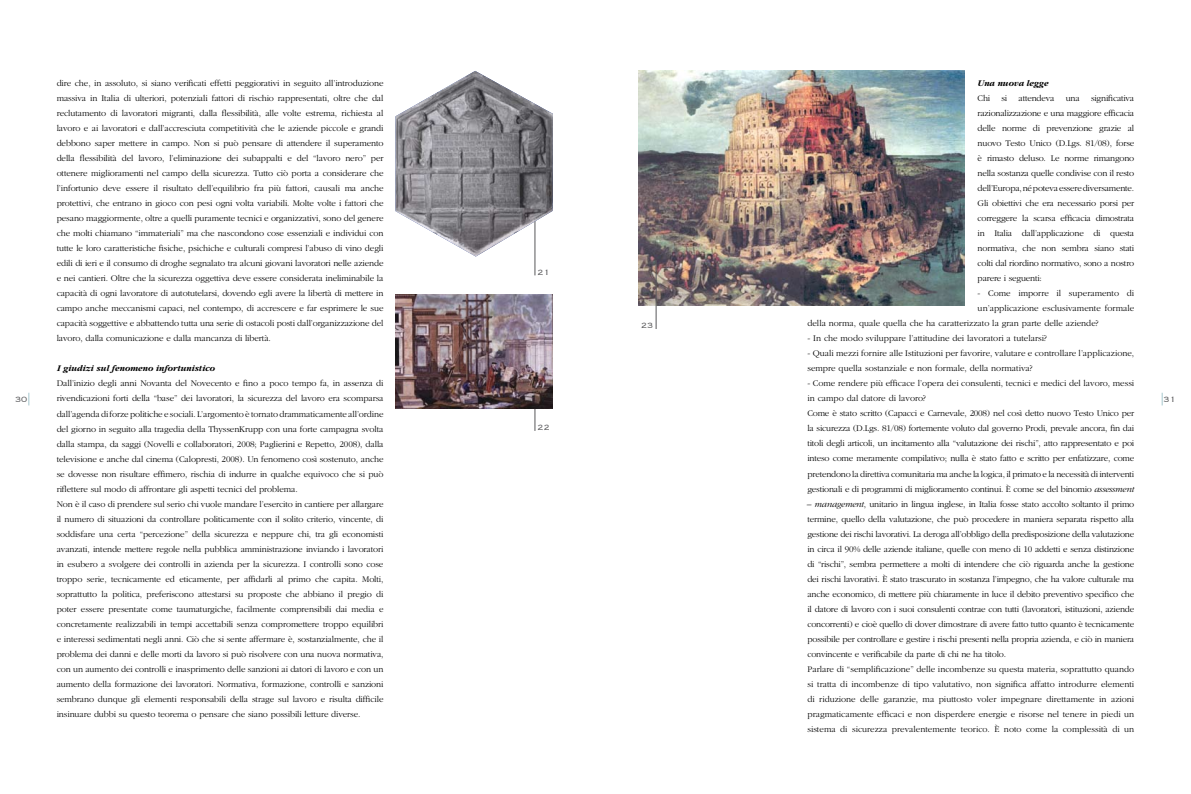
<style>
.page{position:relative;width:1191px;height:794px;background:#fff}
.page>*{position:absolute;margin:0;border:0;box-sizing:border-box;transform-origin:0 0}
.t1{font:300 10px "Copperplate";color:#58585a}
.t2{font:300 9px/15px "Garamond";letter-spacing:-.01em;color:#000}
.t3{font:italic 700 9px "Garamond";color:#000}
.s1{font-style:italic}
</style>
<div class="page">
<svg style="left:28px;top:393px;width:1px;height:12px"></svg>
<svg style="left:1161px;top:393px;width:1px;height:12px"></svg>
<hr style="left:534px;top:362px;width:1px;height:69px;background:#58585a">
<hr style="left:534px;top:206px;width:1px;height:69px;background:#58585a">
<img style="left:638px;top:71px;width:327px;height:235px">
<img style="left:395px;top:71px;width:158px;height:185px">
<img style="left:395px;top:295px;width:158px;height:113px">
<hr style="left:656px;top:260px;width:1px;height:69px;background:#58585a">
<p class="t2" style="left:57px;top:76px;width:328px;text-align:justify">dire che, in assoluto, si siano verificati effetti peggiorativi in seguito all’introduzione massiva in Italia di ulteriori, potenziali fattori di rischio rappresentati, oltre che dal reclutamento di lavoratori migranti, dalla flessibilità, alle volte estrema, richiesta al lavoro e ai lavoratori e dall’accresciuta competitività che le aziende piccole e grandi debbono saper mettere in campo. Non si può pensare di attendere il superamento della flessibilità del lavoro, l’eliminazione dei subappalti e del “lavoro nero” per ottenere miglioramenti nel campo della sicurezza. Tutto ciò porta a considerare che l’infortunio deve essere il risultato dell’equilibrio fra più fattori, causali ma anche protettivi, che entrano in gioco con pesi ogni volta variabili. Molte volte i fattori che pesano maggiormente, oltre a quelli puramente tecnici e organizzativi, sono del genere che molti chiamano “immateriali” ma che nascondono cose essenziali e individui con tutte le loro caratteristiche fisiche, psichiche e culturali compresi l’abuso di vino degli edili di ieri e il consumo di droghe segnalato tra alcuni giovani lavoratori nelle aziende e nei cantieri. Oltre che la sicurezza oggettiva deve essere considerata ineliminabile la capacità di ogni lavoratore di autotutelarsi, dovendo egli avere la libertà di mettere in campo anche meccanismi capaci, nel contempo, di accrescere e far esprimere le sue capacità soggettive e abbattendo tutta una serie di ostacoli posti dall’organizzazione del lavoro, dalla comunicazione e dalla mancanza di libertà.</p>
<p class="t3" style="left:57px;top:364px;width:160px">I giudizi sul fenomeno infortunistico</p>
<p class="t2" style="left:57px;top:376px;width:328px">Dall’inizio degli anni Novanta del Novecento e fino a poco tempo fa, in assenza di rivendicazioni forti della “base” dei lavoratori, la sicurezza del lavoro era scomparsa dall’agenda di forze politiche e sociali. L’argomento è tornato drammaticamente all’ordine del giorno in seguito alla tragedia della ThyssenKrupp con una forte campagna svolta dalla stampa, da saggi (Novelli e collaboratori, 2008; Paglierini e Repetto, 2008), dalla televisione e anche dal cinema (Calopresti, 2008). Un fenomeno così sostenuto, anche se dovesse non risultare effimero, rischia di indurre in qualche equivoco che si può riflettere sul modo di affrontare gli aspetti tecnici del problema.<br>Non è il caso di prendere sul serio chi vuole mandare l’esercito in cantiere per allargare il numero di situazioni da controllare politicamente con il solito criterio, vincente, di soddisfare una certa “percezione” della sicurezza e neppure chi, tra gli economisti avanzati, intende mettere regole nella pubblica amministrazione inviando i lavoratori in esubero a svolgere dei controlli in azienda per la sicurezza. I controlli sono cose troppo serie, tecnicamente ed eticamente, per affidarli al primo che capita. Molti, soprattutto la politica, preferiscono attestarsi su proposte che abbiano il pregio di poter essere presentate come taumaturgiche, facilmente comprensibili dai media e concretamente realizzabili in tempi accettabili senza compromettere troppo equilibri e interessi sedimentati negli anni. Ciò che si sente affermare è, sostanzialmente, che il problema dei danni e delle morti da lavoro si può risolvere con una nuova normativa, con un aumento dei controlli e inasprimento delle sanzioni ai datori di lavoro e con un aumento della formazione dei lavoratori. Normativa, formazione, controlli e sanzioni sembrano dunque gli elementi responsabili della strage sul lavoro e risulta difficile insinuare dubbi su questo teorema o pensare che siano possibili letture diverse.</p>
<p class="t3" style="left:977px;top:78px;width:72px">Una nuova legge</p>
<p class="t2" style="left:977px;top:91px;width:14px">Chi</p>
<p class="t2" style="left:1001px;top:91px;width:7px">si</p>
<p class="t2" style="left:1018px;top:91px;width:37px">attendeva</p>
<p class="t2" style="left:1065px;top:91px;width:16px">una</p>
<p class="t2" style="left:977px;top:91px;width:158px;text-align:justify;text-indent:113px">significativa razionalizzazione e una maggiore efficacia delle norme di prevenzione grazie al nuovo Testo Unico (D.Lgs. 81/08), forse è rimasto deluso. Le norme rimangono nella sostanza quelle condivise con il resto dell’Europa, né poteva essere diversamente.<br>Gli obiettivi che era necessario porsi per correggere la scarsa efficacia dimostrata in Italia dall’applicazione di questa normativa, che non sembra siano stati colti dal riordino normativo, sono a nostro parere i seguenti:</p>
<p class="t2" style="left:977px;top:286px;width:158px">- Come imporre il superamento di</p>
<p class="t2" style="left:977px;top:301px;width:158px">un’applicazione esclusivamente formale</p>
<p class="t2" style="left:807px;top:316px;width:293px">della norma, quale quella che ha caratterizzato la gran parte delle aziende?</p>
<p class="t2" style="left:807px;top:331px;width:241px">- In che modo sviluppare l’attitudine dei lavoratori a tutelarsi?</p>
<p class="t2" style="left:807px;top:346px;width:328px">- Quali mezzi fornire alle Istituzioni per favorire, valutare e controllare l’applicazione, sempre quella sostanziale e non formale, della normativa?</p>
<p class="t2" style="left:807px;top:376px;width:328px">- Come rendere più efficace l’opera dei consulenti, tecnici e medici del lavoro, messi in campo dal datore di lavoro?<br>Come è stato scritto (Capacci e Carnevale, 2008) nel così detto nuovo Testo Unico per la sicurezza (D.Lgs. 81/08) fortemente voluto dal governo Prodi, prevale ancora, fin dai titoli degli articoli, un incitamento alla “valutazione dei rischi”, atto rappresentato e poi inteso come meramente compilativo; nulla è stato fatto e scritto per enfatizzare, come pretendono la direttiva comunitaria ma anche la logica, il primato e la necessità di interventi gestionali e di programmi di miglioramento continui. È come se del binomio <span class="s1">assessment</span></p>
<p class="t2" style="left:807px;top:496px;width:328px"><span class="s1">– management</span>, unitario in lingua inglese, in Italia fosse stato accolto soltanto il primo termine, quello della valutazione, che può procedere in maniera separata rispetto alla gestione dei rischi lavorativi. La deroga all’obbligo della predisposizione della valutazione in circa il 90% delle aziende italiane, quelle con meno di 10 addetti e senza distinzione di “rischi”, sembra permettere a molti di intendere che ciò riguarda anche la gestione dei rischi lavorativi. È stato trascurato in sostanza l’impegno, che ha valore culturale ma anche economico, di mettere più chiaramente in luce il debito preventivo specifico che il datore di lavoro con i suoi consulenti contrae con tutti (lavoratori, istituzioni, aziende concorrenti) e cioè quello di dover dimostrare di avere fatto tutto quanto è tecnicamente possibile per controllare e gestire i rischi presenti nella propria azienda, e ciò in maniera convincente e verificabile da parte di chi ne ha titolo.<br>Parlare di “semplificazione” delle incombenze su questa materia, soprattutto quando si tratta di incombenze di tipo valutativo, non significa affatto introdurre elementi di riduzione delle garanzie, ma piuttosto voler impegnare direttamente in azioni pragmaticamente efficaci e non disperdere energie e risorse nel tenere in piedi un sistema di sicurezza prevalentemente teorico. È noto come la complessità di un</p>
<p class="t1" style="left:537px;top:265px;width:14px">21</p>
<p class="t1" style="left:641px;top:319px;width:14px">23</p>
<p class="t1" style="left:15px;top:392px;width:14px">30</p>
<p class="t1" style="left:1163px;top:392px;width:14px">31</p>
<p class="t1" style="left:537px;top:421px;width:14px">22</p>
</div>
